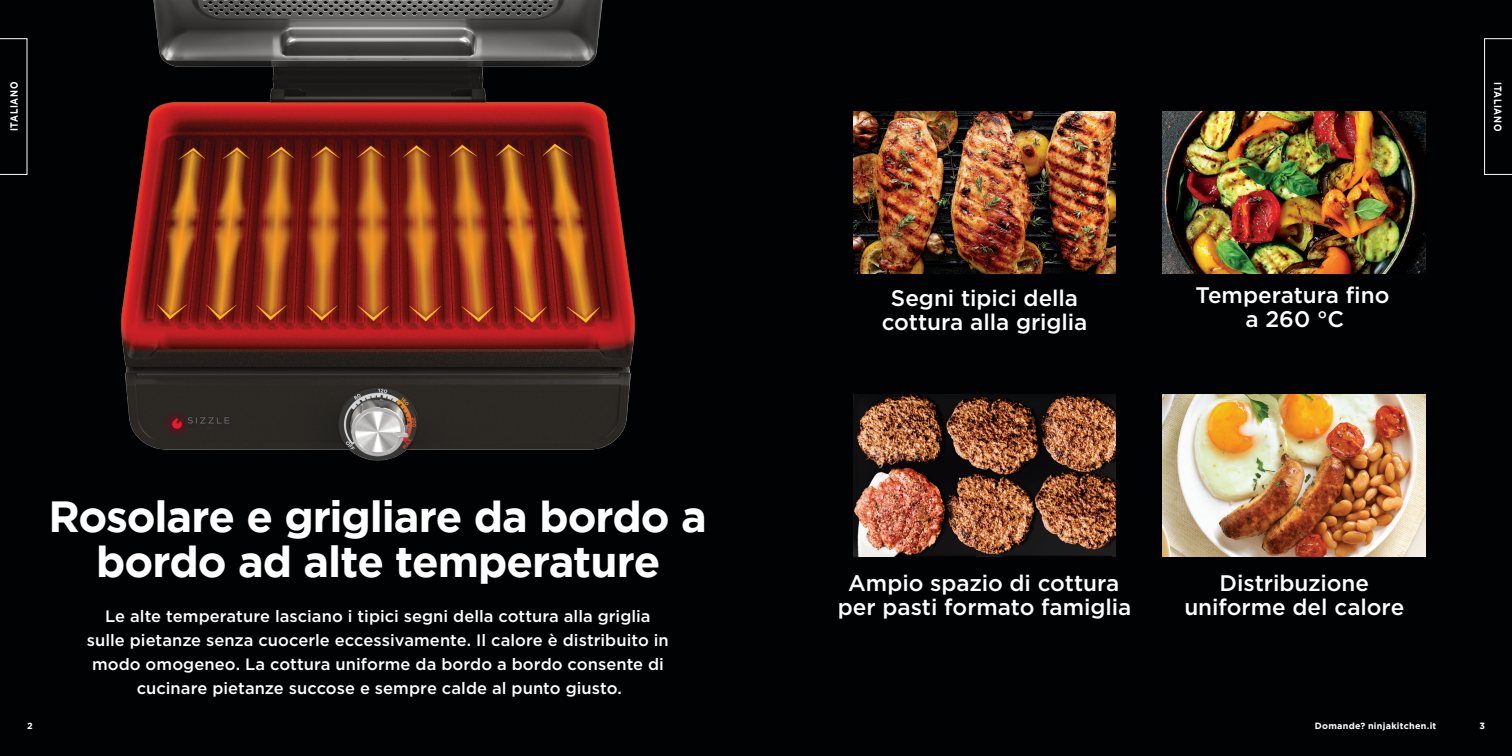
<style>
.page{position:relative;width:1512px;height:756px;background:#010203}
.page>*{position:absolute;margin:0;border:0;box-sizing:border-box;transform-origin:0 0}
.t1{font:700 43.5px/45px "Gotham";letter-spacing:-.025em;color:#fff;text-align:center}
.t2{font:500 22.5px/24px "Gotham";letter-spacing:-.005em;color:#fff;text-align:center}
.t3{font:500 16.5px/24px "Gotham";letter-spacing:.005em;color:#fff;text-align:center}
.Ingredients_-_list{font:700 10.5px "Gotham";letter-spacing:.07em;color:#fff;scale:.84 1}
.page_number_-_right{font:700 9px "Gotham";letter-spacing:.03em;color:#fff}
.page_number_-_left{font:700 9px "Gotham";color:#fff}
</style>
<div class="page">
<img style="left:853px;top:111px;width:263px;height:162px">
<img style="left:853px;top:395px;width:263px;height:162px">
<img style="left:1163px;top:395px;width:263px;height:162px">
<img style="left:1163px;top:111px;width:263px;height:162px">
<img style="left:27px;top:0;width:608px;height:461px">
<svg style="left:1484px;top:38px;width:28px;height:137px"></svg>
<svg style="left:0;top:38px;width:27px;height:137px"></svg>
<p class="Ingredients_-_list" style="left:7px;top:131px;width:60px;rotate:-90deg">ITALIANO</p>
<p class="t2" style="left:882px;top:286px;width:207px">Segni tipici della cottura alla griglia</p>
<p class="t2" style="left:1195px;top:283px;width:196px">Temperatura fino a 260 °C</p>
<p class="Ingredients_-_list" style="left:1505px;top:82px;width:60px;rotate:90deg">ITALIANO</p>
<p class="t1" style="left:48px;top:494px;width:660px">Rosolare e grigliare da bordo a bordo ad alte temperature</p>
<p class="t3" style="left:87px;top:604px;width:583px">Le alte temperature lasciano i tipici segni della cottura alla griglia sulle pietanze senza cuocerle eccessivamente. Il calore è distribuito in modo omogeneo. La cottura uniforme da bordo a bordo consente di cucinare pietanze succose e sempre calde al punto giusto.</p>
<p class="t2" style="left:838px;top:571px;width:295px">Ampio spazio di cottura per pasti formato famiglia</p>
<p class="t2" style="left:1184px;top:571px;width:221px">Distribuzione uniforme del calore</p>
<p class="page_number_-_left" style="left:27px;top:720px;width:7px">2</p>
<p class="page_number_-_right" style="left:1315px;top:720px;width:123px">Domande? ninjakitchen.it</p>
<p class="page_number_-_right" style="left:1479px;top:720px;width:7px">3</p>
</div>
